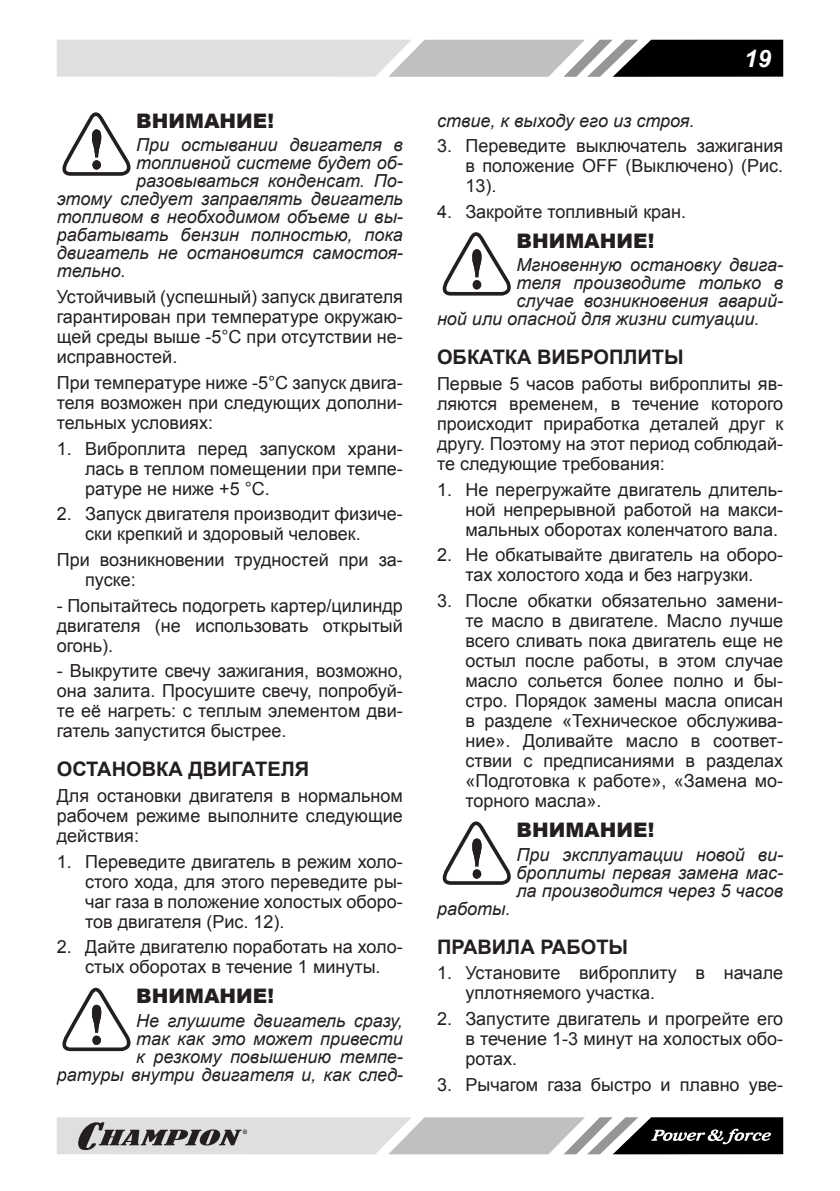
<style>
.page{position:relative;width:840px;height:1191px;background:#fff}
.page>*{position:absolute;margin:0;border:0;box-sizing:border-box;transform-origin:0 0}
.t1{font:italic 700 24px "Arial";color:#fff}
.t2{font:700 20px "Arial";color:#241f1f}
.t3{font:900 20px "Arial";color:#241f1f}
.t4{font:18px/20px "Arial";color:#241f1f;text-align:justify}
.t5{font:italic 18px/18px "Arial";color:#241f1f;text-align:right}
</style>
<div class="page">
<svg style="left:57px;top:40px;width:725px;height:37px;background:#aaa"></svg>
<svg style="left:57px;top:1117px;width:725px;height:37px;background:#a4a3a3"></svg>
<svg style="left:62px;top:112px;width:69px;height:64px"></svg>
<svg style="left:62px;top:987px;width:69px;height:64px"></svg>
<svg style="left:442px;top:232px;width:69px;height:63px"></svg>
<svg style="left:442px;top:821px;width:69px;height:64px"></svg>
<p class="t3" style="left:136px;top:106px;width:139px">ВНИМАНИЕ!</p>
<p class="t5" style="left:136px;top:136px;width:268px">При остывании двигателя в</p>
<p class="t5" style="left:136px;top:154px;width:268px">топливной системе будет об-</p>
<p class="t5" style="left:136px;top:172px;width:268px">разовываться конденсат. По-</p>
<p class="t5" style="left:57px;top:190px;width:347px">этому следует заправлять двигатель</p>
<p class="t5" style="left:57px;top:208px;width:347px">топливом в необходимом объеме и вы-</p>
<p class="t5" style="left:57px;top:226px;width:347px">рабатывать бензин полностью, пока</p>
<p class="t5" style="left:57px;top:244px;width:347px">двигатель не остановится самостоя-</p>
<p class="t5" style="left:57px;top:262px;width:70px">тельно.</p>
<p class="t4" style="left:57px;top:287px;width:347px">Устойчивый (успешный) запуск двигателя гарантирован при температуре окружаю&shy;щей среды выше -5°С при отсутствии не&shy;исправностей.</p>
<p class="t4" style="left:57px;top:373px;width:347px">При температуре ниже -5°С запуск двига&shy;теля возможен при следующих дополни&shy;тельных условиях:</p>
<p class="t4" style="left:85px;top:438px;width:319px;text-indent:-28px">1. Виброплита перед запуском храни&shy;лась в теплом помещении при темпе&shy;ратуре не ниже +5 °С.</p>
<p class="t4" style="left:85px;top:504px;width:319px;text-indent:-28px">2. Запуск двигателя производит физиче&shy;ски крепкий и здоровый человек.</p>
<p class="t4" style="left:85px;top:550px;width:319px;text-indent:-28px">При возникновении трудностей при за&shy;пуске:</p>
<p class="t4" style="left:57px;top:595px;width:347px">- Попытайтесь подогреть картер/цилиндр двигателя (не использовать открытый огонь).</p>
<p class="t4" style="left:57px;top:661px;width:347px">- Выкрутите свечу зажигания, возможно, она залита. Просушите свечу, попробуй&shy;те её нагреть: с теплым элементом дви&shy;гатель запустится быстрее.</p>
<p class="t2" style="left:57px;top:756px;width:254px">ОСТАНОВКА ДВИГАТЕЛЯ</p>
<p class="t4" style="left:57px;top:786px;width:347px">Для остановки двигателя в нормальном рабочем режиме выполните следующие действия:</p>
<p class="t4" style="left:85px;top:851px;width:319px;text-indent:-28px">1. Переведите двигатель в режим холо&shy;стого хода, для этого переведите ры&shy;чаг газа в положение холостых оборо&shy;тов двигателя (Рис. 12).</p>
<p class="t4" style="left:57px;top:937px;width:347px;text-align:center">2. Дайте двигателю поработать на холо&shy;стых оборотах в течение 1 минуты.</p>
<p class="t3" style="left:136px;top:981px;width:139px">ВНИМАНИЕ!</p>
<p class="t5" style="left:57px;top:1011px;width:347px">Не глушите двигатель сразу,<br>так как это может привести<br>к резкому повышению темпе-<br>ратуры внутри двигателя и, как след-</p>
<h1 class="t1" style="left:743px;top:44px;width:28px">19</h1>
<p class="t5" style="left:437px;top:111px;width:259px">ствие, к выходу его из строя.</p>
<p class="t4" style="left:465px;top:136px;width:319px;text-indent:-28px">3. Переведите выключатель зажигания в положение OFF (Выключено) (Рис.<br>13).</p>
<p class="t4" style="left:437px;top:202px;width:250px">4. Закройте топливный кран.</p>
<p class="t3" style="left:516px;top:226px;width:139px">ВНИМАНИЕ!</p>
<p class="t5" style="left:516px;top:256px;width:268px">Мгновенную остановку двига-</p>
<p class="t5" style="left:516px;top:274px;width:268px">теля производите только в</p>
<p class="t5" style="left:516px;top:292px;width:268px">случае возникновения аварий-</p>
<p class="t5" style="left:437px;top:310px;width:324px">ной или опасной для жизни ситуации.</p>
<p class="t2" style="left:437px;top:344px;width:248px">ОБКАТКА ВИБРОПЛИТЫ</p>
<p class="t4" style="left:437px;top:374px;width:347px">Первые 5 часов работы виброплиты яв&shy;ляются временем, в течение которого происходит приработка деталей друг к другу. Поэтому на этот период соблюдай&shy;те следующие требования:</p>
<p class="t4" style="left:465px;top:479px;width:319px;text-indent:-28px">1. Не перегружайте двигатель длитель&shy;ной непрерывной работой на макси&shy;мальных оборотах коленчатого вала.</p>
<p class="t4" style="left:437px;top:545px;width:347px;text-align:center">2. Не обкатывайте двигатель на оборо&shy;тах холостого хода и без нагрузки.</p>
<p class="t4" style="left:465px;top:591px;width:319px;text-indent:-28px">3. После обкатки обязательно замени&shy;те масло в двигателе. Масло лучше всего сливать пока двигатель еще не остыл после работы, в этом случае масло сольется более полно и бы&shy;стро. Порядок замены масла описан в разделе «Техническое обслужива&shy;ние». Доливайте масло в соответ&shy;ствии с предписаниями в разделах «Подготовка к работе», «Замена мо&shy;торного масла».</p>
<p class="t3" style="left:516px;top:815px;width:139px">ВНИМАНИЕ!</p>
<p class="t5" style="left:516px;top:845px;width:268px;text-align:justify">При эксплуатации новой ви&shy;броплиты первая замена мас&shy;ла производится через 5 часов</p>
<p class="t5" style="left:437px;top:899px;width:75px">работы.</p>
<p class="t2" style="left:437px;top:933px;width:193px">ПРАВИЛА РАБОТЫ</p>
<p class="t4" style="left:465px;top:963px;width:319px;text-indent:-28px">1. Установите виброплиту в начале уплотняемого участка.</p>
<p class="t4" style="left:465px;top:1008px;width:319px;text-indent:-28px">2. Запустите двигатель и прогрейте его в течение 1-3 минут на холостых обо&shy;ротах.</p>
<p class="t4" style="left:437px;top:1074px;width:347px">3. Рычагом газа быстро и плавно уве-</p>
</div>
